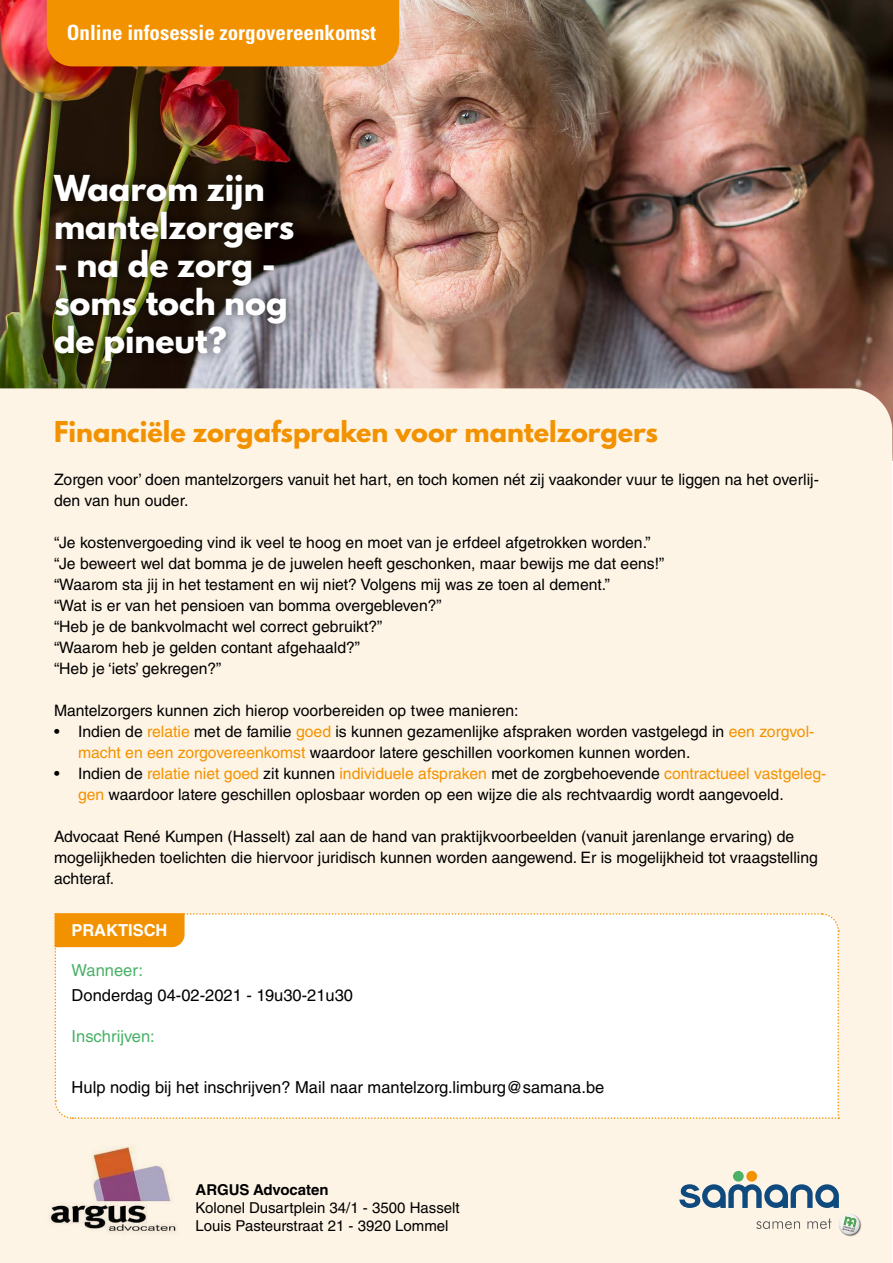
<style>
.page{position:relative;width:893px;height:1263px;background:#fff}
.page>*{position:absolute;margin:0;border:0;box-sizing:border-box;transform-origin:0 0}
.t1{font:700 31.65px/38px "League Spartan";color:#fff}
.t2{font:700 25.5px "League Spartan";color:#f39200}
.t3{font:700 condensed 21px "Univers LT Std";color:#fff}
.t4{font:16.5px "Helvetica LT Std";color:#000}
.t5{font:16.5px "Helvetica LT Std";color:#48b166}
.t6{font:700 16.5px "Helvetica LT Std";color:#fff}
.t7{font:15.75px/21px "Helvetica LT Std";color:#000}
.t8{font:15px/18px "Helvetica LT Std";color:#000}
.t9{font:700 15px "Helvetica LT Std";color:#000}
.s1{color:#f39200}
</style>
<div class="page">
<img style="left:0;top:0;width:893px;height:461px">
<div style="left:0;top:388px;width:892px;height:875px;background:#fef4e6"></div>
<svg style="left:756px;top:1221px;width:44px;height:8px"></svg>
<svg style="left:807px;top:1218px;width:24px;height:11px"></svg>
<div style="left:836px;top:1211px;width:27px;height:27px;background:#fef4e6;border-radius:13px"></div>
<img style="left:838px;top:1213px;width:24px;height:24px">
<svg style="left:839px;top:1214px;width:21px;height:21px"></svg>
<svg style="left:839px;top:1214px;width:20px;height:19px"></svg>
<svg style="left:679px;top:1184px;width:160px;height:24px;background:#819baf"></svg>
<div style="left:733px;top:1171px;width:11px;height:10px;background:#4bb166;border-radius:50%"></div>
<div style="left:746px;top:1171px;width:11px;height:10px;background:#f39200;border-radius:50%"></div>
<div style="left:47px;top:0;width:352px;height:66px;background:#f39200"></div>
<div style="left:41px;top:161px;width:266px;height:214px;background:#000;opacity:.75"></div>
<img style="left:12px;top:1129px;width:201px;height:132px">
<svg style="left:54px;top:912px;width:786px;height:208px"></svg>
<h3 class="t3" style="left:67px;top:19px;width:311px">Online infosessie zorgovereenkomst</h3>
<h1 class="t1" style="left:54px;top:169px;width:242px">Waarom zijn mantelzorgers</h1>
<h1 class="t1" style="left:54px;top:245px;width:235px">- na de zorg - soms toch nog de pineut?</h1>
<h2 class="t2" style="left:54px;top:412px;width:606px">Financiële zorgafspraken voor mantelzorgers</h2>
<p class="t7" style="left:54px;top:468px;width:766px">Zorgen voor’ doen mantelzorgers vanuit het hart, en toch komen nét zij vaakonder vuur te liggen na het overlij&shy;den van hun ouder.</p>
<p class="t7" style="left:54px;top:531px;width:612px">“Je kostenvergoeding vind ik veel te hoog en moet van je erfdeel afgetrokken worden.” “Je beweert wel dat bomma je de juwelen heeft geschonken, maar bewijs me dat eens!” “Waarom sta jij in het testament en wij niet? Volgens mij was ze toen al dement.”<br>“Wat is er van het pensioen van bomma overgebleven?”<br>“Heb je de bankvolmacht wel correct gebruikt?”<br>“Waarom heb je gelden contant afgehaald?”<br>“Heb je ‘iets’ gekregen?”</p>
<p class="t7" style="left:54px;top:699px;width:466px">Mantelzorgers kunnen zich hierop voorbereiden op twee manieren:</p>
<p class="t7" style="left:78px;top:720px;width:738px;text-indent:-24px">• Indien de <span class="s1">relatie</span> met de familie <span class="s1">goed</span> is kunnen gezamenlijke afspraken worden vastgelegd in <span class="s1">een zorgvol&shy;macht en een zorgovereenkomst</span> waardoor latere geschillen voorkomen kunnen worden.</p>
<p class="t7" style="left:78px;top:762px;width:750px;text-indent:-24px">• Indien de <span class="s1">relatie niet goed</span> zit kunnen <span class="s1">individuele afspraken</span> met de zorgbehoevende <span class="s1">contractueel vastgeleg&shy;gen</span> waardoor latere geschillen oplosbaar worden op een wijze die als rechtvaardig wordt aangevoeld.</p>
<p class="t7" style="left:54px;top:825px;width:765px">Advocaat René Kumpen (Hasselt) zal aan de hand van praktijkvoorbeelden (vanuit jarenlange ervaring) de mogelijkheden toelichten die hiervoor juridisch kunnen worden aangewend. Er is mogelijkheid tot vraagstelling achteraf.</p>
<p class="t6" style="left:72px;top:920px;width:97px">PRAKTISCH</p>
<p class="t5" style="left:72px;top:960px;width:73px">Wanneer:</p>
<p class="t4" style="left:72px;top:986px;width:283px">Donderdag 04-02-2021 - 19u30-21u30</p>
<p class="t5" style="left:72px;top:1027px;width:85px">Inschrijven:</p>
<p class="t4" style="left:72px;top:1078px;width:534px">Hulp nodig bij het inschrijven? Mail naar mantelzorg.limburg@samana.be</p>
<p class="t9" style="left:196px;top:1181px;width:134px">ARGUS Advocaten</p>
<p class="t8" style="left:196px;top:1199px;width:266px">Kolonel Dusartplein 34/1 - 3500 Hasselt<br>Louis Pasteurstraat 21 - 3920 Lommel</p>
</div>
